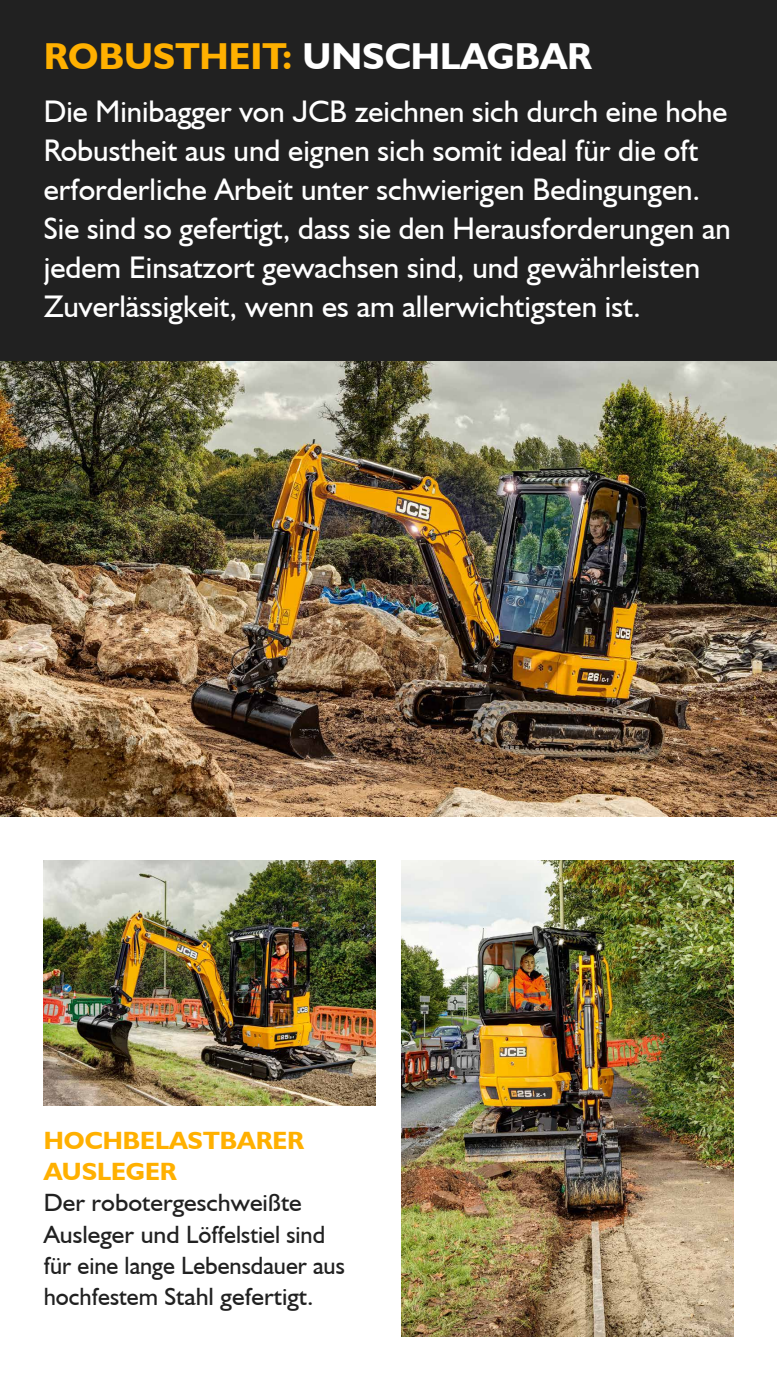
<style>
.page{position:relative;width:777px;height:1380px;background:#fff}
.page>*{position:absolute;margin:0;border:0;box-sizing:border-box;transform-origin:0 0}
.t1{font:700 37.5px "JCB Euro";color:#ffb000}
.t2{font:31.25px/39.1px "JCB Euro Roman";color:#fff}
.t3{font:25px/31.2px "JCB Euro Roman";color:#212121}
.t4{font:700 25px/31.2px "JCB Euro";color:#ffb000}
.s1{color:#fff}
</style>
<div class="page">
<img style="left:0;top:361px;width:776px;height:455px">
<img style="left:401px;top:860px;width:331px;height:476px">
<div style="left:0;top:0;width:776px;height:361px;background:#212121"></div>
<img style="left:44px;top:860px;width:331px;height:245px">
<p class="t1" style="left:44px;top:33px;width:549px">ROBUSTHEIT: <span class="s1">UNSCHLAGBAR</span></p>
<p class="t2" style="left:44px;top:91px;width:688px">Die Minibagger von JCB zeichnen sich durch eine hohe Robustheit aus und eignen sich somit ideal für die oft erforderliche Arbeit unter schwierigen Bedingungen.<br>Sie sind so gefertigt, dass sie den Herausforderungen an jedem Einsatzort gewachsen sind, und gewährleisten Zuverlässigkeit, wenn es am allerwichtigsten ist.</p>
<p class="t4" style="left:44px;top:1124px;width:262px">HOCHBELASTBARER<br>AUSLEGER</p>
<p class="t3" style="left:44px;top:1187px;width:302px">Der robotergeschweißte<br>Ausleger und Löffelstiel sind für eine lange Lebensdauer aus hochfestem Stahl gefertigt.</p>
</div>
